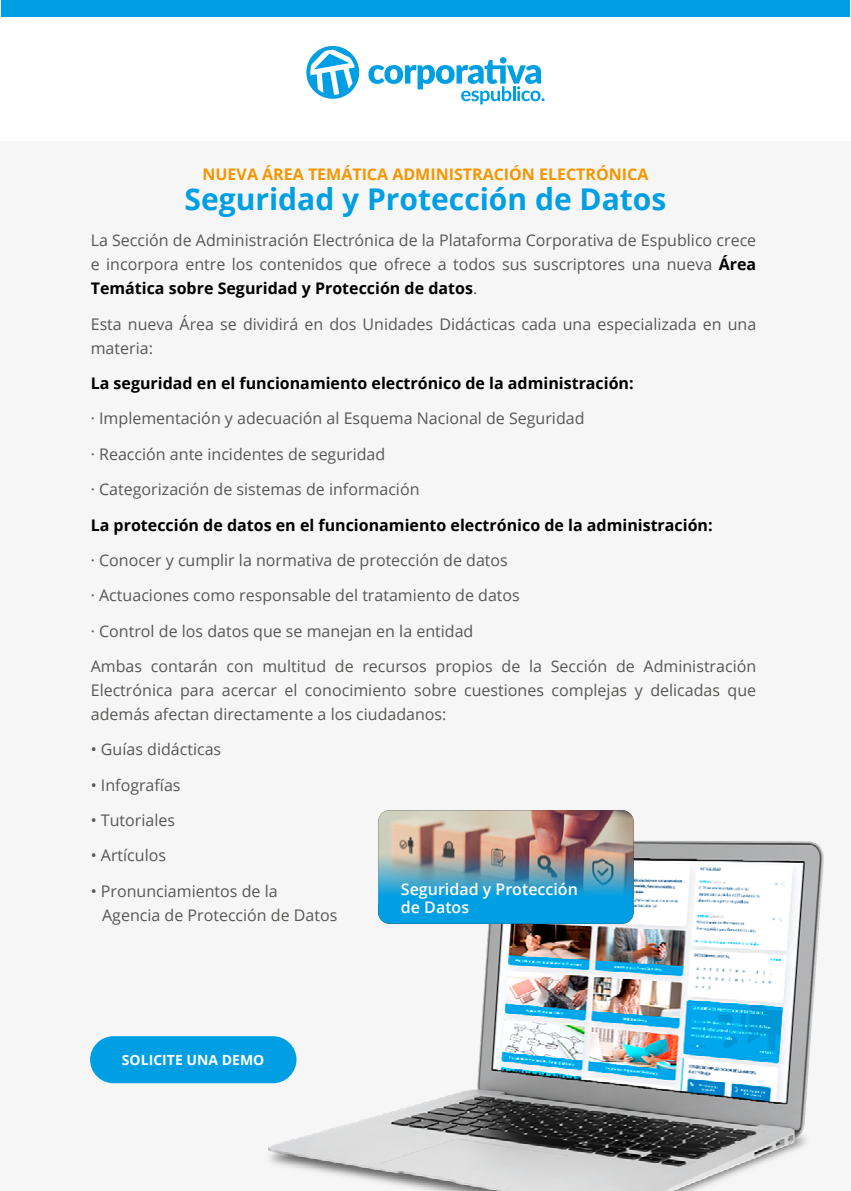
<style>
.page{position:relative;width:851px;height:1191px;background:#fff}
.page>*{position:absolute;margin:0;border:0;box-sizing:border-box;transform-origin:0 0}
.t1{font:700 30px "Open Sans";color:#009fe3}
.t2{font:16px/24px "Open Sans";color:#575756;text-align:justify}
.t3{font:700 16px "Open Sans";color:#000}
.t4{font:700 16px "Open Sans";color:#f49600}
.t5{font:600 16px/18px "Open Sans";color:#fff}
.t6{font:700 14px "Open Sans";color:#fff}
.s1{font-weight:700;color:#000}
</style>
<div class="page">
<div style="left:0;top:142px;width:850px;height:1049px;background:#f6f6f6"></div>
<img style="left:90px;top:818px;width:734px;height:373px">
<div style="left:90px;top:1036px;width:206px;height:47px;background:#009fe3;border-radius:24px"></div>
<div style="left:1px;top:0;width:848px;height:16px;background:#009fe3"></div>
<img style="left:378px;top:810px;width:255px;height:26px">
<img style="left:378px;top:828px;width:255px;height:95px;border-radius:11px">
<svg style="left:306px;top:46px;width:54px;height:53px"></svg>
<svg style="left:368px;top:57px;width:176px;height:47px"></svg>
<p class="t4" style="left:202px;top:163px;width:447px">NUEVA ÁREA TEMÁTICA ADMINISTRACIÓN ELECTRÓNICA</p>
<h1 class="t1" style="left:184px;top:178px;width:483px">Seguridad y Protección de Datos</h1>
<p class="t2" style="left:91px;top:228px;width:667px">La Sección de Administración Electrónica de la Plataforma Corporativa de Espublico crece e incorpora entre los contenidos que ofrece a todos sus suscriptores una nueva <span class="s1">Área Temática sobre Seguridad y Protección de datos</span>.</p>
<p class="t2" style="left:91px;top:311px;width:667px">Esta nueva Área se dividirá en dos Unidades Didácticas cada una especializada en una materia:</p>
<p class="t3" style="left:91px;top:372px;width:544px">La seguridad en el funcionamiento electrónico de la administración:</p>
<p class="t2" style="left:91px;top:406px;width:495px">· Implementación y adecuación al Esquema Nacional de Seguridad</p>
<p class="t2" style="left:91px;top:441px;width:296px">· Reacción ante incidentes de seguridad</p>
<p class="t2" style="left:91px;top:477px;width:330px">· Categorización de sistemas de información</p>
<p class="t3" style="left:91px;top:513px;width:623px">La protección de datos en el funcionamiento electrónico de la administración:</p>
<p class="t2" style="left:91px;top:547px;width:418px">· Conocer y cumplir la normativa de protección de datos</p>
<p class="t2" style="left:91px;top:583px;width:430px">· Actuaciones como responsable del tratamiento de datos</p>
<p class="t2" style="left:91px;top:618px;width:384px">· Control de los datos que se manejan en la entidad</p>
<p class="t2" style="left:91px;top:653px;width:667px">Ambas contarán con multitud de recursos propios de la Sección de Administración Electrónica para acercar el conocimiento sobre cuestiones complejas y delicadas que además afectan directamente a los ciudadanos:</p>
<p class="t2" style="left:91px;top:737px;width:132px">• Guías didácticas</p>
<p class="t2" style="left:91px;top:772px;width:91px">• Infografías</p>
<p class="t2" style="left:91px;top:807px;width:86px">• Tutoriales</p>
<p class="t2" style="left:91px;top:843px;width:77px">• Artículos</p>
<p class="t2" style="left:102px;top:878px;width:237px;text-indent:-11px">• Pronunciamientos de la<br>Agencia de Protección de Datos</p>
<p class="t5" style="left:401px;top:880px;width:178px">Seguridad y Protección de Datos</p>
<p class="t6" style="left:122px;top:1050px;width:144px">SOLICITE UNA DEMO</p>
</div>
